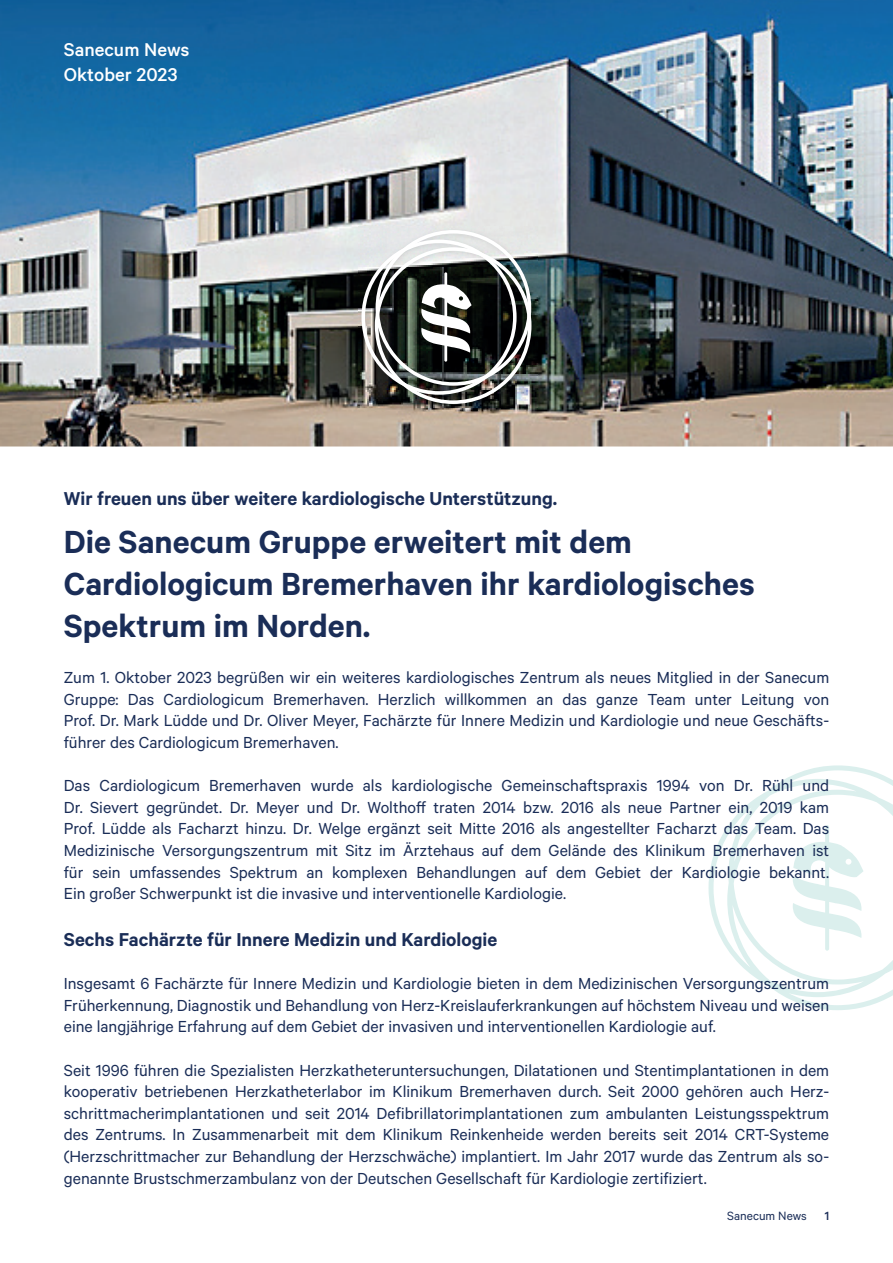
<style>
.page{position:relative;width:893px;height:1263px;background:#fff}
.page>*{position:absolute;margin:0;border:0;box-sizing:border-box;transform-origin:0 0}
.t1{font:600 36px/42px "Calibre";color:#1a2d57}
.t2{font:600 21px "Calibre";color:#1a2d57}
.t3{font:500 21px/25.2px "Calibre";color:#fff}
.t4{font:18px/21.6px "Calibre";color:#1a2d57;text-align:justify}
.t5{font:13.5px "Calibre";color:#1a2d57}
.t6{font:500 13.5px "Calibre";color:#1a2d57}
</style>
<div class="page">
<svg style="left:708px;top:765px;width:185px;height:245px"></svg>
<img style="left:0;top:0;width:893px;height:446px">
<img style="left:358px;top:227px;width:180px;height:183px">
<svg style="left:361px;top:230px;width:170px;height:174px"></svg>
<p class="t3" style="left:64px;top:36px;width:127px">Sanecum News<br>Oktober 2023</p>
<p class="t2" style="left:64px;top:486px;width:495px">Wir freuen uns über weitere kardiologische Unterstützung.</p>
<h1 class="t1" style="left:64px;top:520px;width:692px">Die Sanecum Gruppe erweitert mit dem<br>Cardiologicum Bremerhaven ihr kardiologisches<br>Spektrum im Norden.</h1>
<p class="t4" style="left:64px;top:666px;width:767px">Zum 1. Oktober 2023 begrüßen wir ein weiteres kardiologisches Zentrum als neues Mitglied in der Sanecum Gruppe: Das Cardiologicum Bremerhaven. Herzlich willkommen an das ganze Team unter Leitung von Prof. Dr. Mark Lüdde und Dr. Oliver Meyer, Fachärzte für Innere Medizin und Kardiologie und neue Geschäfts&shy;führer des Cardiologicum Bremerhaven.</p>
<p class="t4" style="left:64px;top:774px;width:767px">Das Cardiologicum Bremerhaven wurde als kardiologische Gemeinschaftspraxis 1994 von Dr. Rühl und Dr. Sievert gegründet. Dr. Meyer und Dr. Wolthoff traten 2014 bzw. 2016 als neue Partner ein, 2019 kam Prof. Lüdde als Facharzt hinzu. Dr. Welge ergänzt seit Mitte 2016 als angestellter Facharzt das Team. Das Medizinische Versorgungszentrum mit Sitz im Ärztehaus auf dem Gelände des Klinikum Bremerhaven ist für sein umfassendes Spektrum an komplexen Behandlungen auf dem Gebiet der Kardiologie bekannt.<br>Ein großer Schwerpunkt ist die invasive und interventionelle Kardiologie.</p>
<p class="t2" style="left:64px;top:927px;width:435px">Sechs Fachärzte für Innere Medizin und Kardiologie</p>
<p class="t4" style="left:64px;top:972px;width:767px">Insgesamt 6 Fachärzte für Innere Medizin und Kardiologie bieten in dem Medizinischen Versorgungszentrum Früherkennung, Diagnostik und Behandlung von Herz-Kreislauferkrankungen auf höchstem Niveau und weisen eine langjährige Erfahrung auf dem Gebiet der invasiven und interventionellen Kardiologie auf.</p>
<p class="t4" style="left:64px;top:1058px;width:767px">Seit 1996 führen die Spezialisten Herzkatheteruntersuchungen, Dilatationen und Stentimplantationen in dem kooperativ betriebenen Herzkatheterlabor im Klinikum Bremerhaven durch. Seit 2000 gehören auch Herz&shy;schrittmacherimplantationen und seit 2014 Defibrillatorimplantationen zum ambulanten Leistungsspektrum des Zentrums. In Zusammenarbeit mit dem Klinikum Reinkenheide werden bereits seit 2014 CRT-Systeme (Herzschrittmacher zur Behandlung der Herzschwäche) implantiert. Im Jahr 2017 wurde das Zentrum als so&shy;genannte Brustschmerzambulanz von der Deutschen Gesellschaft für Kardiologie zertifiziert.</p>
<p class="t5" style="left:727px;top:1208px;width:81px">Sanecum News</p>
<p class="t6" style="left:825px;top:1208px;width:6px">1</p>
</div>
